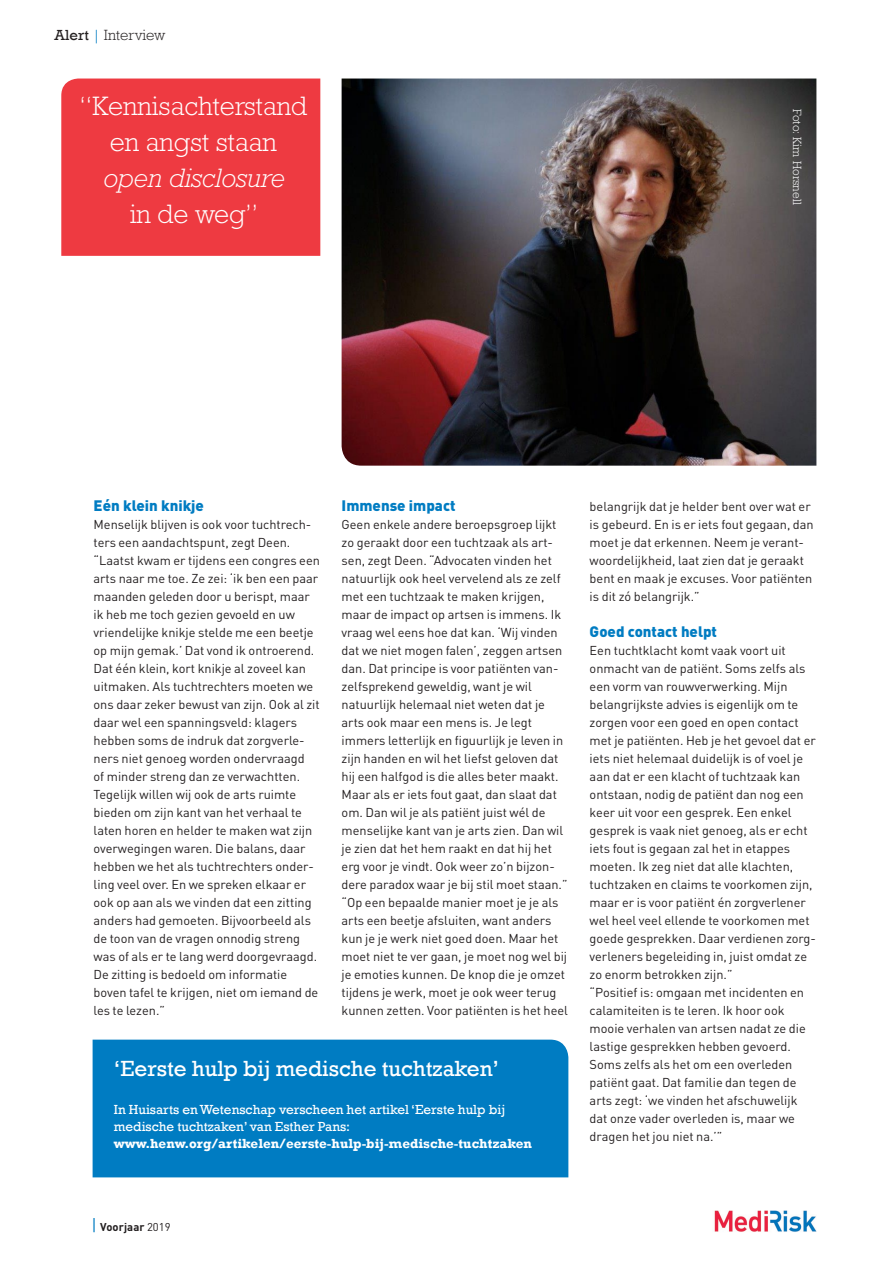
<style>
.page{position:relative;width:893px;height:1263px;background:#fff}
.page>*{position:absolute;margin:0;border:0;box-sizing:border-box;transform-origin:0 0}
.kleine_Rockwel_kop{font:300 27px/36px "Rockwell";color:#fff;text-align:center}
.kleine_Rockwel_kop-2{font:italic 300 27px "Rockwell";color:#fff}
.kader_tekst_rockwell{font:22.5px "Rockwell";color:#fff}
.kopje{font:900 15px "DIN";color:#007cc2}
.t1{font:300 15px "Rockwell";color:#231f20}
.kader_tekst_rockwell-2{font:13.5px/17.2px "Rockwell";color:#fff}
.kader_tekst_rockwell-3{font:700 13.5px "Rockwell";color:#fff}
.body{font:12.75px/18px "DIN";color:#231f20}
.fotobijschrift{font:300 12px "Rockwell";letter-spacing:.01em;color:#fff}
.t2{font:700 11.25px "DIN";letter-spacing:.01em;color:#231f20}
.s1{font-weight:400}
.s2{color:#007cc2}
.s3{font-weight:400;font-size:16.5px;color:#007cc2}
</style>
<div class="page">
<img style="left:714px;top:1210px;width:102px;height:22px">
<img style="left:342px;top:79px;width:474px;height:387px">
<div style="left:61px;top:79px;width:259px;height:177px;background:#ee3a41"></div>
<div style="left:93px;top:1040px;width:475px;height:137px;background:#007cc2"></div>
<p class="t1" style="left:55px;top:27px;width:112px"><span class="s1">Alert</span> <span class="s2">|</span> Interview</p>
<p class="kleine_Rockwel_kop" style="left:80px;top:88px;width:229px">“Kennisachterstand en angst staan</p>
<p class="kleine_Rockwel_kop-2" style="left:103px;top:163px;width:183px">open disclosure</p>
<p class="kleine_Rockwel_kop" style="left:130px;top:196px;width:130px">in de weg”</p>
<p class="fotobijschrift" style="left:804px;top:109px;width:97px;rotate:90deg">Foto: Kim Horsnell</p>
<p class="kopje" style="left:94px;top:495px;width:112px">Eén klein knikje</p>
<p class="body" style="left:94px;top:515px;width:228px">Menselijk blijven is ook voor tuchtrech&shy;ters een aandachtspunt, zegt Deen. “Laatst kwam er tijdens een congres een arts naar me toe. Ze zei: ‘ik ben een paar maanden geleden door u berispt, maar ik heb me toch gezien gevoeld en uw vriendelijke knikje stelde me een beetje op mijn gemak.’ Dat vond ik ontroerend.<br>Dat één klein, kort knikje al zoveel kan uitmaken. Als tuchtrechters moeten we ons daar zeker bewust van zijn. Ook al zit daar wel een spanningsveld: klagers hebben soms de indruk dat zorgverle&shy;ners niet genoeg worden ondervraagd<br>of minder streng dan ze verwachtten.<br>Tegelijk willen wij ook de arts ruimte bieden om zijn kant van het verhaal te laten horen en helder te maken wat zijn overwegingen waren. Die balans, daar hebben we het als tuchtrechters onder&shy;ling veel over. En we spreken elkaar er ook op aan als we vinden dat een zitting anders had gemoeten. Bijvoorbeeld als de toon van de vragen onnodig streng was of als er te lang werd doorgevraagd.<br>De zitting is bedoeld om informatie boven tafel te krijgen, niet om iemand de les te lezen.”</p>
<p class="kopje" style="left:342px;top:495px;width:115px">Immense impact</p>
<p class="body" style="left:342px;top:515px;width:227px">Geen enkele andere beroepsgroep lijkt zo geraakt door een tuchtzaak als art&shy;sen, zegt Deen. “Advocaten vinden het natuurlijk ook heel vervelend als ze zelf met een tuchtzaak te maken krijgen, maar de impact op artsen is immens. Ik vraag wel eens hoe dat kan. ‘Wij vinden dat we niet mogen falen’, zeggen artsen dan. Dat principe is voor patiënten van&shy;zelfsprekend geweldig, want je wil natuurlijk helemaal niet weten dat je arts ook maar een mens is. Je legt immers letterlijk en figuurlijk je leven in zijn handen en wil het liefst geloven dat hij een halfgod is die alles beter maakt.<br>Maar als er iets fout gaat, dan slaat dat om. Dan wil je als patiënt juist wél de menselijke kant van je arts zien. Dan wil je zien dat het hem raakt en dat hij het erg voor je vindt. Ook weer zo’n bijzon&shy;dere paradox waar je bij stil moet staan.”</p>
<p class="body" style="left:342px;top:893px;width:228px">“Op een bepaalde manier moet je je als arts een beetje afsluiten, want anders kun je je werk niet goed doen. Maar het moet niet te ver gaan, je moet nog wel bij je emoties kunnen. De knop die je omzet tijdens je werk, moet je ook weer terug kunnen zetten. Voor patiënten is het heel</p>
<p class="kader_tekst_rockwell" style="left:114px;top:1056px;width:387px">‘Eerste hulp bij medische tuchtzaken’</p>
<p class="kader_tekst_rockwell-2" style="left:114px;top:1101px;width:393px">In Huisarts en Wetenschap verscheen het artikel ‘Eerste hulp bij medische tuchtzaken’ van Esther Pans:</p>
<p class="kader_tekst_rockwell-3" style="left:114px;top:1136px;width:420px">www.henw.org/artikelen/eerste-hulp-bij-medische-tuchtzaken</p>
<p class="body" style="left:590px;top:497px;width:226px">belangrijk dat je helder bent over wat er is gebeurd. En is er iets fout gegaan, dan moet je dat erkennen. Neem je verant&shy;woordelijkheid, laat zien dat je geraakt bent en maak je excuses. Voor patiënten is dit zó belangrijk.”</p>
<p class="kopje" style="left:590px;top:621px;width:129px">Goed contact helpt</p>
<p class="body" style="left:590px;top:641px;width:228px">Een tuchtklacht komt vaak voort uit onmacht van de patiënt. Soms zelfs als een vorm van rouwverwerking. Mijn belangrijkste advies is eigenlijk om te zorgen voor een goed en open contact met je patiënten. Heb je het gevoel dat er iets niet helemaal duidelijk is of voel je aan dat er een klacht of tuchtzaak kan ontstaan, nodig de patiënt dan nog een keer uit voor een gesprek. Een enkel gesprek is vaak niet genoeg, als er echt iets fout is gegaan zal het in etappes moeten. Ik zeg niet dat alle klachten, tuchtzaken en claims te voorkomen zijn, maar er is voor patiënt én zorgverlener wel heel veel ellende te voorkomen met goede gesprekken. Daar verdienen zorg&shy;verleners begeleiding in, juist omdat ze zo enorm betrokken zijn.”</p>
<p class="body" style="left:590px;top:983px;width:218px">“Positief is: omgaan met incidenten en calamiteiten is te leren. Ik hoor ook mooie verhalen van artsen nadat ze die lastige gesprekken hebben gevoerd.<br>Soms zelfs als het om een overleden patiënt gaat. Dat familie dan tegen de arts zegt: ‘we vinden het afschuwelijk dat onze vader overleden is, maar we dragen het jou niet na.’”</p>
<p class="t2" style="left:92px;top:1219px;width:81px"><span class="s3">|</span> Voorjaar <span class="s1">2019</span></p>
</div>
